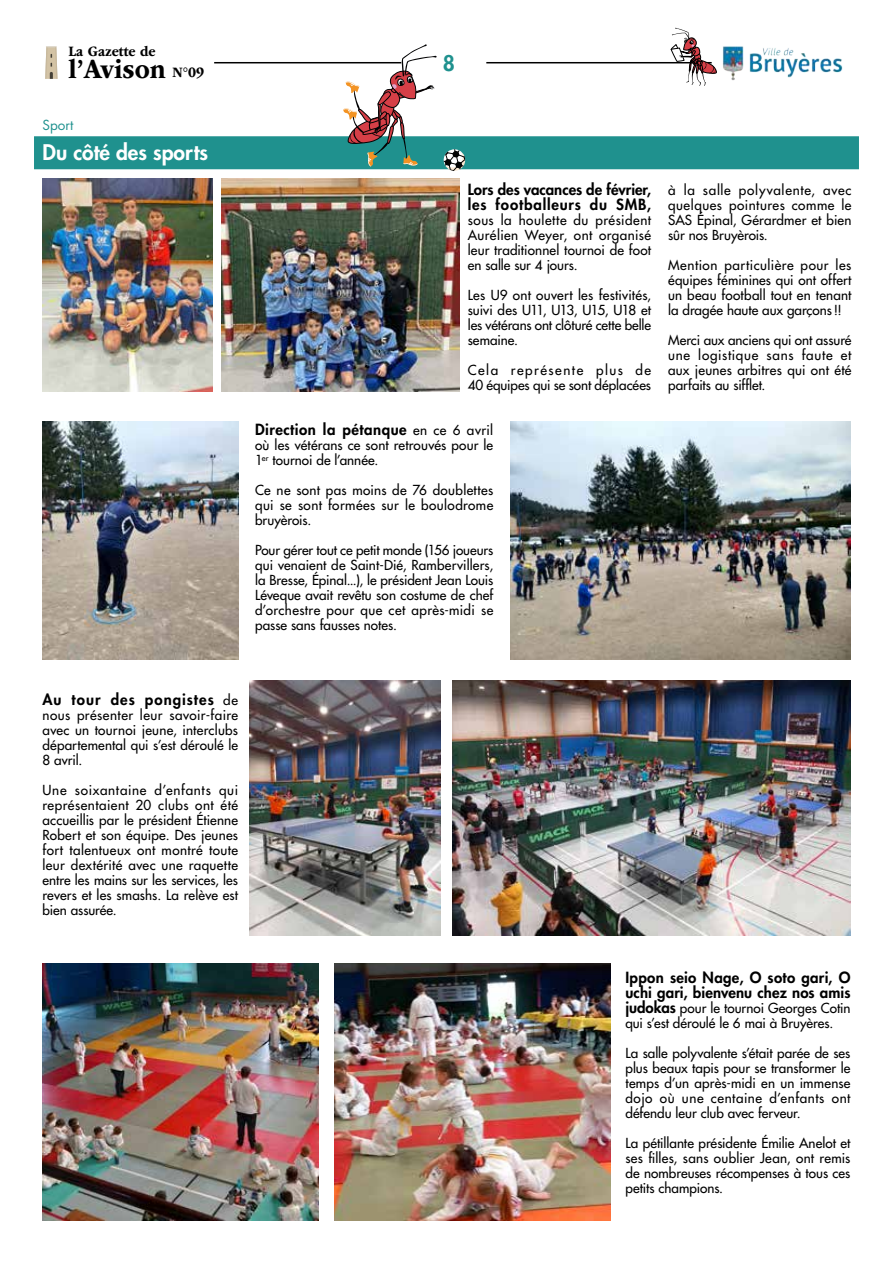
<style>
.page{position:relative;width:893px;height:1263px;background:#fff}
.page>*{position:absolute;margin:0;border:0;box-sizing:border-box;transform-origin:0 0}
.t1{font:700 28.5px "ITC Garamond Std";color:#000;scale:.9 1}
.t2{font:800 21px "Futura Std";color:#fff}
.t3{font:800 21px "Futura Std";color:#1f918e}
.t4{font:800 15px/15px "Futura Std";letter-spacing:.025em;color:#000}
.t5{font:800 15px/15px "Futura Std";letter-spacing:.005em;color:#000}
.t6{font:800 15px "Futura Std";letter-spacing:.065em;color:#000}
.t7{font:700 15px "ITC Garamond Std";color:#000;scale:.9 1}
.t8{font:500 13.5px/15px "Futura Std";letter-spacing:.005em;color:#000;text-align:justify}
.t9{font:13.5px "Futura Std";color:#1f918e}
.s1{font-size:15px}
.s2{font-weight:500;font-size:13.5px}
.s3{font-weight:800;font-size:15px}
</style>
<div class="page">
<img style="left:722px;top:46px;width:121px;height:34px">
<hr style="left:486px;top:62px;width:226px;height:1px;background:#000">
<hr style="left:214px;top:62px;width:187px;height:1px;background:#000">
<svg style="left:45px;top:47px;width:12px;height:32px"></svg>
<svg style="left:670px;top:28px;width:47px;height:58px"></svg>
<div style="left:34px;top:136px;width:825px;height:33px;background:#1f918e"></div>
<img style="left:221px;top:179px;width:238px;height:212px">
<img style="left:43px;top:421px;width:195px;height:238px">
<img style="left:510px;top:421px;width:340px;height:238px">
<img style="left:250px;top:680px;width:191px;height:255px">
<img style="left:452px;top:680px;width:398px;height:255px">
<img style="left:43px;top:964px;width:276px;height:256px">
<img style="left:334px;top:964px;width:276px;height:256px">
<svg style="left:343px;top:44px;width:94px;height:122px"></svg>
<svg style="left:443px;top:149px;width:22px;height:22px"></svg>
<img style="left:43px;top:179px;width:170px;height:212px">
<p class="t7" style="left:69px;top:43px;width:98px">La Gazette de</p>
<h1 class="t1" style="left:69px;top:53px;width:152px">l’Avison <span class="s1">N°09</span></h1>
<h2 class="t3" style="left:443px;top:50px;width:14px">8</h2>
<p class="t9" style="left:43px;top:117px;width:32px">Sport</p>
<h2 class="t2" style="left:43px;top:139px;width:167px">Du côté des sports</h2>
<p class="t5" style="left:468px;top:182px;width:185px">Lors des vacances de février, les footballeurs du SMB,</p>
<p class="t8" style="left:468px;top:213px;width:185px">sous la houlette du président Aurélien Weyer, ont organisé leur traditionnel tournoi de foot en salle sur 4 jours.</p>
<p class="t8" style="left:468px;top:288px;width:185px">Les U9 ont ouvert les festivités, suivi des U11, U13, U15, U18 et les vétérans ont clôturé cette belle semaine.</p>
<p class="t8" style="left:468px;top:363px;width:185px">Cela représente plus de<br>40 équipes qui se sont déplacées</p>
<p class="t4" style="left:255px;top:422px;width:240px">Direction la pétanque <span class="s2">en ce 6 avril</span></p>
<p class="t8" style="left:255px;top:438px;width:240px">où les vétérans ce sont retrouvés pour le<br>1<sup>er</sup> tournoi de l’année.</p>
<p class="t8" style="left:255px;top:483px;width:240px">Ce ne sont pas moins de 76 doublettes qui se sont formées sur le boulodrome bruyèrois.</p>
<p class="t8" style="left:255px;top:543px;width:240px">Pour gérer tout ce petit monde (156 joueurs qui venaient de Saint-Dié, Rambervillers, la Bresse, Épinal...), le président Jean Louis Léveque avait revêtu son costume de chef d’orchestre pour que cet après-midi se passe sans fausses notes.</p>
<p class="t8" style="left:668px;top:183px;width:185px">à la salle polyvalente, avec quelques pointures comme le SAS Épinal, Gérardmer et bien sûr nos Bruyèrois.</p>
<p class="t8" style="left:668px;top:258px;width:185px">Mention particulière pour les équipes féminines qui ont offert un beau football tout en tenant la dragée haute aux garçons!!</p>
<p class="t8" style="left:668px;top:333px;width:185px">Merci aux anciens qui ont assuré une logistique sans faute et aux jeunes arbitres qui ont été parfaits au sifflet.</p>
<p class="t6" style="left:43px;top:690px;width:197px">Au tour des pongistes <span class="s2">de</span></p>
<p class="t8" style="left:43px;top:708px;width:197px">nous présenter leur savoir-faire avec un tournoi jeune, interclubs départemental qui s’est déroulé le 8 avril.</p>
<p class="t8" style="left:43px;top:783px;width:197px">Une soixantaine d’enfants qui représentaient 20 clubs ont été accueillis par le président Étienne Robert et son équipe. Des jeunes fort talentueux ont montré toute leur dextérité avec une raquette entre les mains sur les services, les revers et les smashs. La relève est bien assurée.</p>
<p class="t4" style="left:625px;top:970px;width:227px">Ippon seio Nage, O soto gari, O uchi gari, bienvenu chez nos amis</p>
<p class="t8" style="left:625px;top:1001px;width:227px"><span class="s3">judokas</span> pour le tournoi Georges Cotin qui s’est déroulé le 6 mai à Bruyères.</p>
<p class="t8" style="left:625px;top:1046px;width:226px">La salle polyvalente s’était parée de ses plus beaux tapis pour se transformer le temps d’un après-midi en un immense dojo où une centaine d’enfants ont défendu leur club avec ferveur.</p>
<p class="t8" style="left:625px;top:1136px;width:227px">La pétillante présidente Émilie Anelot et ses filles, sans oublier Jean, ont remis de nombreuses récompenses à tous ces petits champions.</p>
</div>
